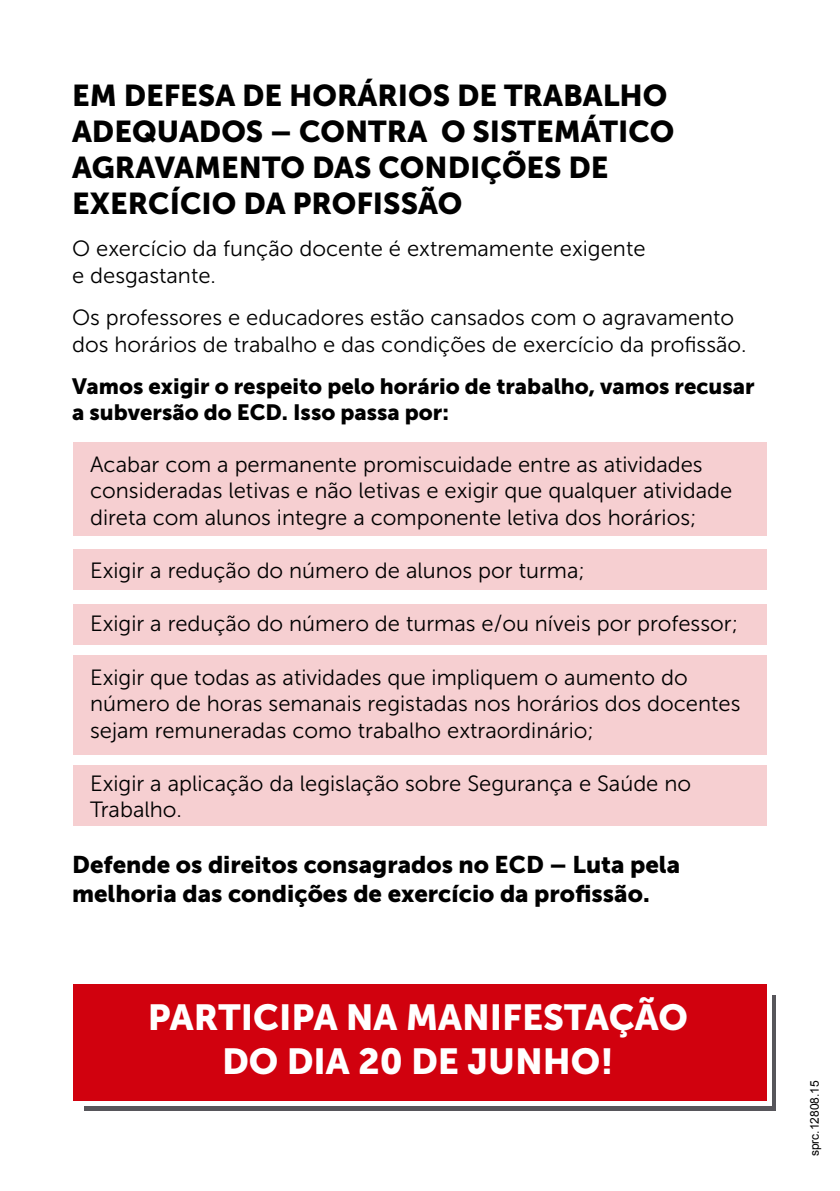
<style>
.page{position:relative;width:840px;height:1191px;background:#fff}
.page>*{position:absolute;margin:0;border:0;box-sizing:border-box;transform-origin:0 0}
.t1{font:36px/43.2px "Museo Sans 900";color:#fff;text-align:center}
.t2{font:30px/36px "Museo Sans 900";color:#000}
.t3{font:24px/28.8px "Museo Sans 900";color:#000}
.t4{font:22px/26.4px "Museo Sans 300";color:#000}
.t5{font:22px/26.4px "Museo Sans 900";color:#000}
.t6{font:12px "Arial";color:#000}
</style>
<div class="page">
<div style="left:73px;top:443px;width:693px;height:93px;background:#f6cfd1"></div>
<div style="left:73px;top:655px;width:693px;height:100px;background:#f6cfd1"></div>
<div style="left:73px;top:549px;width:693px;height:41px;background:#f6cfd1"></div>
<div style="left:73px;top:604px;width:693px;height:40px;background:#f6cfd1"></div>
<div style="left:73px;top:765px;width:693px;height:61px;background:#f6cfd1"></div>
<div style="left:84px;top:994px;width:690px;height:116px;background:#57565b"></div>
<svg style="left:80px;top:990px;width:690px;height:116px;background:#f6d2d5"></svg>
<div style="left:73px;top:984px;width:693px;height:116px;background:#d1010e"></div>
<h2 class="t2" style="left:72px;top:77px;width:603px">EM DEFESA DE HORÁRIOS DE TRABALHO<br>ADEQUADOS – CONTRA O SISTEMÁTICO<br>AGRAVAMENTO DAS CONDIÇÕES DE<br>EXERCÍCIO DA PROFISSÃO</h2>
<p class="t4" style="left:72px;top:236px;width:574px">O exercício da função docente é extremamente exigente e desgastante.</p>
<p class="t4" style="left:72px;top:304px;width:675px">Os professores e educadores estão cansados com o agravamento dos horários de trabalho e das condições de exercício da profissão.</p>
<p class="t5" style="left:72px;top:373px;width:683px">Vamos exigir o respeito pelo horário de trabalho, vamos recusar a subversão do ECD. Isso passa por:</p>
<p class="t4" style="left:90px;top:451px;width:643px">Acabar com a permanente promiscuidade entre as atividades consideradas letivas e não letivas e exigir que qualquer atividade direta com alunos integre a componente letiva dos horários;</p>
<p class="t4" style="left:90px;top:557px;width:496px">Exigir a redução do número de alunos por turma;</p>
<p class="t4" style="left:90px;top:611px;width:649px">Exigir a redução do número de turmas e/ou níveis por professor;</p>
<p class="t4" style="left:90px;top:664px;width:651px">Exigir que todas as atividades que impliquem o aumento do número de horas semanais registadas nos horários dos docentes sejam remuneradas como trabalho extraordinário;</p>
<p class="t4" style="left:90px;top:770px;width:602px">Exigir a aplicação da legislação sobre Segurança e Saúde no<br>Trabalho.</p>
<p class="t3" style="left:72px;top:850px;width:609px">Defende os direitos consagrados no ECD – Luta pela melhoria das condições de exercício da profissão.</p>
<h1 class="t1" style="left:148px;top:996px;width:541px">PARTICIPA NA MANIFESTAÇÃO<br>DO DIA 20 DE JUNHO!</h1>
<p class="t6" style="left:806px;top:1156px;width:78px;rotate:-90deg">sprc.12808.15</p>
</div>
